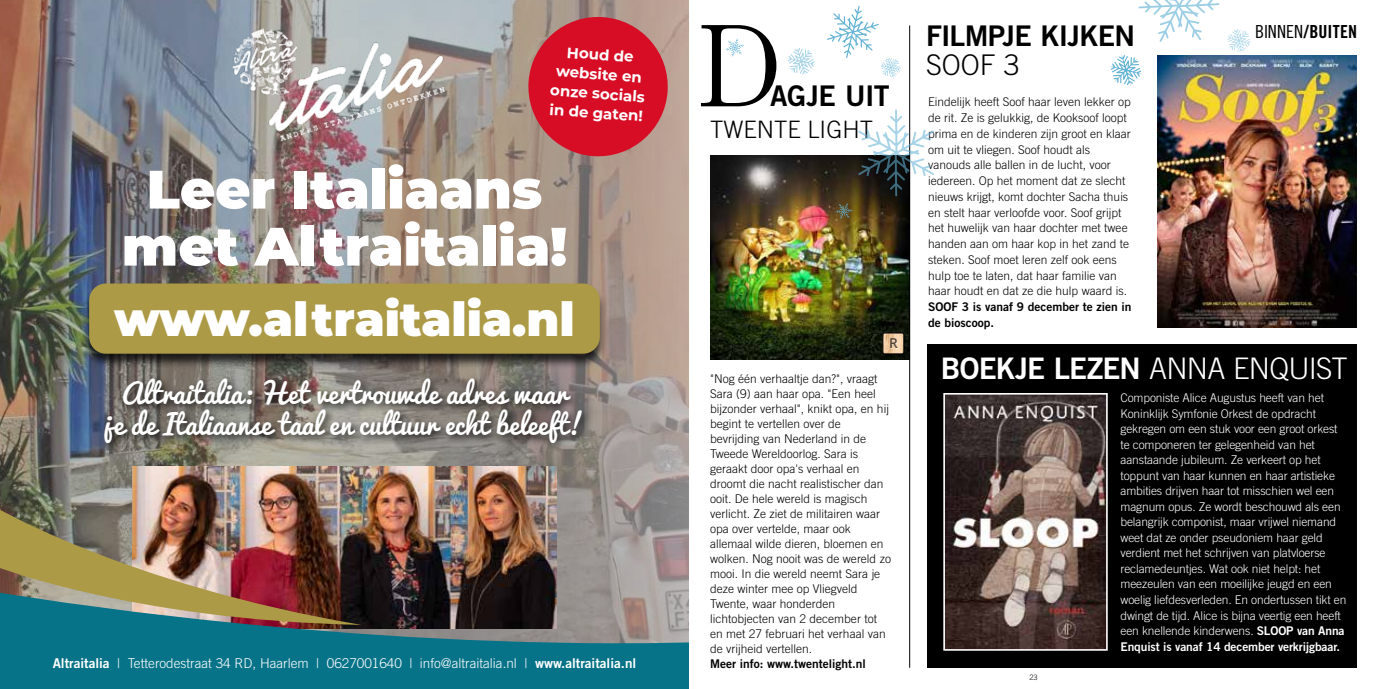
<style>
.page{position:relative;width:1378px;height:689px;background:#fff}
.page>*{position:absolute;margin:0;border:0;box-sizing:border-box;transform-origin:0 0}
.t1{font:300 118.05px "Century Std";color:#000}
.t2{font:900 54px/57px "Montserrat";color:#fff;text-align:center}
.t3{font:900 46.95px "Montserrat";color:#fff}
.t4{font:29.7px "Trade Gothic LT Std Bd 2";letter-spacing:-.03em;color:#fff}
.t5{font:28.5px "Trade Gothic LT Std Bd 2";letter-spacing:-.025em;color:#000}
.t6{font:300 28.5px "Trade Gothic LT Std";color:#000}
.t7{font:27.3px/31.3px "Pacifico";color:#fff;text-align:center}
.t8{font:300 24px "Trade Gothic LT Std";color:#000}
.t9{font:18px "Trade Gothic LT Std Bd Cn 20";letter-spacing:.01em;color:#000}
.t10{font:700 15px/19.5px "Montserrat";color:#fff;text-align:center}
.t11{font:300 13.5px "Trade Gothic LT Std";color:#fff}
.t12{font:300 12px/15px "Trade Gothic LT Std";color:#000}
.t13{font:300 12px/15.6px "Trade Gothic LT Std";letter-spacing:-.01em;color:#fff}
.t14{font:12px/15.8px "Trade Gothic LT Std Bd 2";color:#000}
.t15{font:12px "Trade Gothic LT Std Bd 2";letter-spacing:-.01em;color:#fff}
.t16{font:300 7.5px "Trade Gothic LT Std";color:#000}
.s1{font-family:"Trade Gothic LT Std Bd 2";font-weight:400}
.s2{font-family:"Trade Gothic LT Std Cn 18"}
.s3{font-family:"Trade Gothic LT Std";font-weight:300}
</style>
<div class="page">
<img style="left:710px;top:155px;width:199px;height:204px">
<div style="left:927px;top:344px;width:429px;height:324px;background:#000"></div>
<img style="left:1157px;top:55px;width:199px;height:272px">
<img style="left:946px;top:396px;width:158px;height:252px">
<div style="left:943px;top:393px;width:164px;height:258px;border:2px solid #fff"></div>
<hr style="left:909px;top:26px;width:1px;height:642px;background:#000">
<svg style="left:1138px;top:0;width:81px;height:42px"></svg>
<svg style="left:858px;top:109px;width:76px;height:87px"></svg>
<svg style="left:726px;top:38px;width:18px;height:19px"></svg>
<svg style="left:787px;top:48px;width:28px;height:27px"></svg>
<svg style="left:1227px;top:29px;width:24px;height:23px"></svg>
<svg style="left:1110px;top:54px;width:32px;height:32px"></svg>
<svg style="left:835px;top:203px;width:18px;height:16px"></svg>
<svg style="left:827px;top:6px;width:74px;height:71px"></svg>
<svg style="left:884px;top:333px;width:20px;height:21px"></svg>
<div style="left:882px;top:333px;width:22px;height:21px;border:1px solid #000;border-radius:2px"></div>
<img style="left:0;top:0;width:689px;height:590px">
<img style="left:132px;top:466px;width:424px;height:124px">
<div style="left:82px;top:284px;width:525px;height:85px;background:#000;opacity:.75"></div>
<div style="left:89px;top:283px;width:511px;height:71px;background:#ac9a46;border-radius:17px"></div>
<div style="left:100px;top:374px;width:492px;height:79px;background:#000;opacity:.75"></div>
<svg style="left:0;top:590px;width:689px;height:99px;background:#236b7a"></svg>
<img style="left:0;top:503px;width:361px;height:122px">
<img style="left:212px;top:0;width:254px;height:176px">
<svg style="left:526px;top:14px;width:144px;height:145px;background:#cb3340"></svg>
<p class="t10" style="left:554px;top:41px;width:96px;rotate:4deg">Houd de website en onze socials in de gaten!</p>
<h2 class="t2" style="left:122px;top:157px;width:447px">Leer Italiaans met Altraitalia!</h2>
<h3 class="t3" style="left:114px;top:284px;width:462px">www.altraitalia.nl</h3>
<h3 class="t7" style="left:104px;top:379px;width:481px">Altraitalia: Het vertrouwde adres waar<br>je de Italiaanse taal en cultuur echt beleeft!</h3>
<p class="t11" style="left:53px;top:655px;width:585px"><span class="s1">Altraitalia</span> | Tetterodestraat 34 RD, Haarlem | 0627001640 | info@altraitalia.nl | <span class="s1">www.altraitalia.nl</span></p>
<h1 class="t1" style="left:698px;top:-2px;width:85px">D</h1>
<h3 class="t5" style="left:770px;top:78px;width:121px">AGJE UIT</h3>
<h3 class="t8" style="left:710px;top:115px;width:164px">TWENTE LIGHT</h3>
<p class="t12" style="left:710px;top:371px;width:182px">"Nog één verhaaltje dan?", vraagt<br>Sara (9) aan haar opa. "Een heel bijzonder verhaal", knikt opa, en hij begint te vertellen over de bevrijding van Nederland in de<br>Tweede Wereldoorlog. Sara is geraakt door opa's verhaal en droomt die nacht realistischer dan ooit. De hele wereld is magisch verlicht. Ze ziet de militairen waar opa over vertelde, maar ook allemaal wilde dieren, bloemen en wolken. Nog nooit was de wereld zo mooi. In die wereld neemt Sara je deze winter mee op Vliegveld<br>Twente, waar honderden lichtobjecten van 2 december tot en met 27 februari het verhaal van de vrijheid vertellen.</p>
<p class="t14" style="left:710px;top:655px;width:157px">Meer info: www.twentelight.nl</p>
<h3 class="t5" style="left:926px;top:18px;width:210px">FILMPJE KIJKEN</h3>
<h3 class="t6" style="left:926px;top:48px;width:95px">SOOF 3</h3>
<p class="t12" style="left:928px;top:94px;width:204px;line-height:15.8px">Eindelijk heeft Soof haar leven lekker op de rit. Ze is gelukkig, de Kooksoof loopt prima en de kinderen zijn groot en klaar om uit te vliegen. Soof houdt als vanouds alle ballen in de lucht, voor iedereen. Op het moment dat ze slecht nieuws krijgt, komt dochter Sacha thuis en stelt haar verloofde voor. Soof grijpt het huwelijk van haar dochter met twee handen aan om haar kop in het zand te steken. Soof moet leren zelf ook eens hulp toe te laten, dat haar familie van haar houdt en dat ze die hulp waard is.</p>
<p class="t14" style="left:928px;top:299px;width:205px">SOOF 3 is vanaf 9 december te zien in de bioscoop.</p>
<h3 class="t9" style="left:1255px;top:21px;width:104px"><span class="s2">BINNEN</span>/BUITEN</h3>
<h3 class="t4" style="left:941px;top:350px;width:408px">BOEKJE LEZEN <span class="s3">ANNA ENQUIST</span></h3>
<p class="t13" style="left:1120px;top:390px;width:227px">Componiste Alice Augustus heeft van het Koninklijk Symfonie Orkest de opdracht gekregen om een stuk voor een groot orkest te componeren ter gelegenheid van het aanstaande jubileum. Ze verkeert op het toppunt van haar kunnen en haar artistieke ambities drijven haar tot misschien wel een magnum opus. Ze wordt beschouwd als een belangrijk componist, maar vrijwel niemand weet dat ze onder pseudoniem haar geld verdient met het schrijven van platvloerse reclamedeuntjes. Wat ook niet helpt: het meezeulen van een moeilijke jeugd en een woelig liefdesverleden. En ondertussen tikt en dwingt de tijd. Alice is bijna veertig een heeft een knellende kinderwens. <span class="s1">SLOOP van Anna</span></p>
<p class="t15" style="left:1120px;top:639px;width:221px">Enquist is vanaf 14 december verkrijgbaar.</p>
<p class="t16" style="left:1029px;top:672px;width:10px">23</p>
</div>
